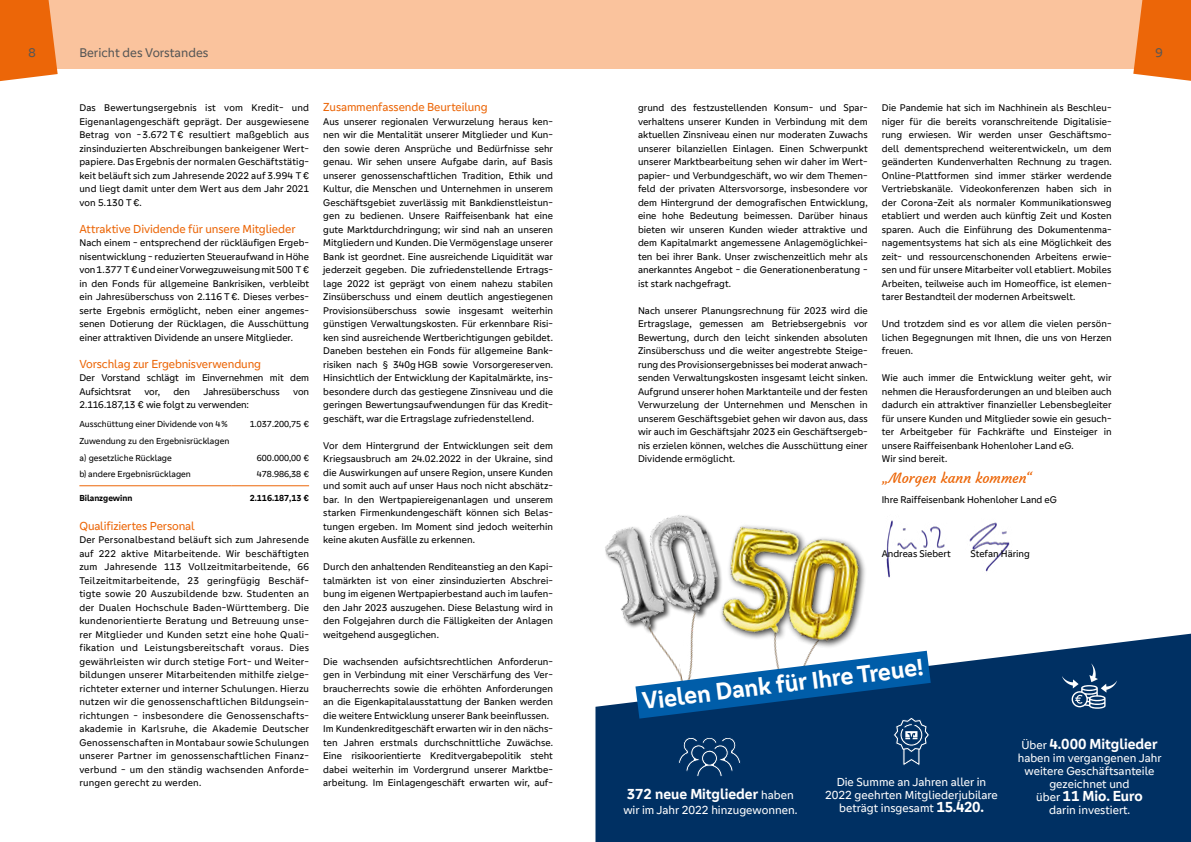
<style>
.page{position:relative;width:1191px;height:842px;background:#fff}
.page>*{position:absolute;margin:0;border:0;box-sizing:border-box;transform-origin:0 0}
.t1{font:700 25px "Genos GFG";color:#fff}
.t2{font:700 15px "Genos GFG";color:#fff}
.t3{font:14px "Courgette";color:#ec6608}
.t4{font:13px "Genos GFG";color:#575756}
.t5{font:12px/13px "Genos GFG";color:#fff;text-align:center}
.t6{font:12px "Genos GFG";letter-spacing:-.01em;color:#ec6608}
.t7{font:10px/13.5px "Genos GFG";color:#000;text-align:justify}
.t8{font:9px/17px "Genos GFG";color:#000}
.t9{font:700 9px "Genos GFG";color:#000}
.s1{font-weight:400;font-size:12px}
.s2{font-weight:700;font-size:15px}
</style>
<div class="page">
<img style="left:605px;top:515px;width:109px;height:118px">
<img style="left:714px;top:525px;width:151px;height:109px">
<svg style="left:595px;top:634px;width:596px;height:208px;background:#244d78"></svg>
<div style="left:0;top:0;width:1191px;height:68px;background:#fac39d"></div>
<svg style="left:0;top:0;width:58px;height:81px;background:#ed731e"></svg>
<svg style="left:1133px;top:0;width:58px;height:81px;background:#ed741e"></svg>
<img style="left:990px;top:522px;width:20px;height:45px">
<img style="left:886px;top:520px;width:104px;height:58px">
<svg style="left:1062px;top:663px;width:55px;height:46px;background:#2b537d"></svg>
<svg style="left:635px;top:651px;width:295px;height:126px;background:#275b8c"></svg>
<hr style="left:79px;top:485px;width:153px;height:1px;background:#ec6608">
<hr style="left:232px;top:485px;width:77px;height:1px;background:#ec6608">
<h3 class="t4" style="left:28px;top:45px;width:9px">8</h3>
<h3 class="t4" style="left:79px;top:45px;width:131px">Bericht des Vorstandes</h3>
<h3 class="t4" style="left:1155px;top:45px;width:9px">9</h3>
<p class="t7" style="left:79px;top:101px;width:231px">Das Bewertungsergebnis ist vom Kredit- und Eigenanlagengeschäft geprägt. Der ausgewiesene Betrag von -3.672 T€ resultiert maßgeblich aus zinsinduzierten Abschreibungen bankeigener Wert&shy;papiere. Das Ergebnis der normalen Geschäftstätig&shy;keit beläuft sich zum Jahresende 2022 auf 3.994 T€ und liegt damit unter dem Wert aus dem Jahr 2021 von 5.130 T€.</p>
<p class="t6" style="left:79px;top:222px;width:218px">Attraktive Dividende für unsere Mitglieder</p>
<p class="t7" style="left:79px;top:236px;width:231px">Nach einem - entsprechend der rückläufigen Ergeb&shy;nisentwicklung - reduzierten Steueraufwand in Höhe von 1.377 T€ und einer Vorwegzuweisung mit 500 T€ in den Fonds für allgemeine Bankrisiken, verbleibt ein Jahresüberschuss von 2.116 T€. Dieses verbes&shy;serte Ergebnis ermöglicht, neben einer angemes&shy;senen Dotierung der Rücklagen, die Ausschüttung einer attraktiven Dividende an unsere Mitglieder.</p>
<p class="t6" style="left:79px;top:357px;width:183px">Vorschlag zur Ergebnisverwendung</p>
<p class="t7" style="left:79px;top:371px;width:231px">Der Vorstand schlägt im Einvernehmen mit dem<br>Aufsichtsrat</p>
<p class="t7" style="left:144px;top:384px;width:17px">vor,</p>
<p class="t7" style="left:173px;top:384px;width:18px">den</p>
<p class="t7" style="left:203px;top:384px;width:78px">Jahresüberschuss</p>
<p class="t7" style="left:293px;top:384px;width:17px">von</p>
<p class="t7" style="left:79px;top:398px;width:171px">2.116.187,13 € wie folgt zu verwenden:</p>
<p class="t8" style="left:79px;top:416px;width:150px">Ausschüttung einer Dividende von 4%</p>
<p class="t8" style="left:250px;top:415px;width:61px">1.037.200,75 €</p>
<p class="t8" style="left:79px;top:432px;width:152px">Zuwendung zu den Ergebnisrücklagen a) gesetzliche Rücklage</p>
<p class="t8" style="left:257px;top:449px;width:54px">600.000,00 €</p>
<p class="t8" style="left:79px;top:466px;width:113px">b) andere Ergebnisrücklagen</p>
<p class="t8" style="left:257px;top:466px;width:54px">478.986,38 €</p>
<p class="t9" style="left:79px;top:493px;width:55px">Bilanzgewinn</p>
<p class="t9" style="left:250px;top:493px;width:61px">2.116.187,13 €</p>
<p class="t6" style="left:79px;top:519px;width:117px">Qualifiziertes Personal</p>
<p class="t7" style="left:79px;top:533px;width:231px">Der Personalbestand beläuft sich zum Jahresende auf 222 aktive Mitarbeitende. Wir beschäftigten zum Jahresende 113 Vollzeitmitarbeitende, 66<br>Teilzeitmitarbeitende, 23 geringfügig Beschäf&shy;tigte sowie 20 Auszubildende bzw. Studenten an der Dualen Hochschule Baden-Württemberg. Die kundenorientierte Beratung und Betreuung unse&shy;rer Mitglieder und Kunden setzt eine hohe Quali&shy;fikation und Leistungsbereitschaft voraus. Dies gewährleisten wir durch stetige Fort- und Weiter&shy;bildungen unserer Mitarbeitenden mithilfe zielge&shy;richteter externer und interner Schulungen. Hierzu nutzen wir die genossenschaftlichen Bildungsein&shy;richtungen - insbesondere die Genossenschafts&shy;akademie in Karlsruhe, die Akademie Deutscher Genossenschaften in Montabaur sowie Schulungen unserer Partner im genossenschaftlichen Finanz&shy;verbund - um den ständig wachsenden Anforde&shy;rungen gerecht zu werden.</p>
<p class="t6" style="left:323px;top:100px;width:166px">Zusammenfassende Beurteilung</p>
<p class="t7" style="left:323px;top:114px;width:231px">Aus unserer regionalen Verwurzelung heraus ken&shy;nen wir die Mentalität unserer Mitglieder und Kun&shy;den sowie deren Ansprüche und Bedürfnisse sehr genau. Wir sehen unsere Aufgabe darin, auf Basis unserer genossenschaftlichen Tradition, Ethik und Kultur, die Menschen und Unternehmen in unserem Geschäftsgebiet zuverlässig mit Bankdienstleistun&shy;gen zu bedienen. Unsere Raiffeisenbank hat eine gute Marktdurchdringung; wir sind nah an unseren Mitgliedern und Kunden. Die Vermögenslage unserer Bank ist geordnet. Eine ausreichende Liquidität war jederzeit gegeben. Die zufriedenstellende Ertrags&shy;lage 2022 ist geprägt von einem nahezu stabilen Zinsüberschuss und einem deutlich angestiegenen Provisionsüberschuss sowie insgesamt weiterhin günstigen Verwaltungskosten. Für erkennbare Risi&shy;ken sind ausreichende Wertberichtigungen gebildet.<br>Daneben bestehen ein Fonds für allgemeine Bank&shy;risiken nach § 340g HGB sowie Vorsorgereserven.<br>Hinsichtlich der Entwicklung der Kapitalmärkte, ins&shy;besondere durch das gestiegene Zinsniveau und die geringen Bewertungsaufwendungen für das Kredit&shy;geschäft, war die Ertragslage zufriedenstellend.</p>
<p class="t7" style="left:323px;top:438px;width:231px">Vor dem Hintergrund der Entwicklungen seit dem Kriegsausbruch am 24.02.2022 in der Ukraine, sind die Auswirkungen auf unsere Region, unsere Kunden und somit auch auf unser Haus noch nicht abschätz&shy;bar. In den Wertpapiereigenanlagen und unserem starken Firmenkundengeschäft können sich Belas&shy;tungen ergeben. Im Moment sind jedoch weiterhin keine akuten Ausfälle zu erkennen.</p>
<p class="t7" style="left:323px;top:560px;width:231px">Durch den anhaltenden Renditeanstieg an den Kapi&shy;talmärkten ist von einer zinsinduzierten Abschrei&shy;bung im eigenen Wertpapierbestand auch im laufen&shy;den Jahr 2023 auszugehen. Diese Belastung wird in den Folgejahren durch die Fälligkeiten der Anlagen weitgehend ausgeglichen.</p>
<p class="t7" style="left:323px;top:654px;width:231px;text-align:left">Die wachsenden aufsichtsrechtlichen Anforderun&shy;gen in Verbindung mit einer Verschärfung des Ver&shy;braucherrechts sowie die erhöhten Anforderungen an die Eigenkapitalausstattung der Banken werden die weitere Entwicklung unserer Bank beeinflussen.<br>Im Kundenkreditgeschäft erwarten wir in den nächs&shy;ten Jahren erstmals durchschnittliche Zuwächse.<br>Eine risikoorientierte Kreditvergabepolitik steht dabei weiterhin im Vordergrund unserer Marktbe&shy;arbeitung. Im Einlagengeschäft erwarten wir, auf-</p>
<p class="t7" style="left:638px;top:101px;width:231px">grund des festzustellenden Konsum- und Spar&shy;verhaltens unserer Kunden in Verbindung mit dem aktuellen Zinsniveau einen nur moderaten Zuwachs unserer bilanziellen Einlagen. Einen Schwerpunkt unserer Marktbearbeitung sehen wir daher im Wert&shy;papier- und Verbundgeschäft, wo wir dem Themen&shy;feld der privaten Altersvorsorge, insbesondere vor dem Hintergrund der demografischen Entwicklung, eine hohe Bedeutung beimessen. Darüber hinaus bieten wir unseren Kunden wieder attraktive und dem Kapitalmarkt angemessene Anlagemöglichkei&shy;ten bei ihrer Bank. Unser zwischenzeitlich mehr als anerkanntes Angebot - die Generationenberatung - ist stark nachgefragt.</p>
<p class="t7" style="left:638px;top:303px;width:231px">Nach unserer Planungsrechnung für 2023 wird die Ertragslage, gemessen am Betriebsergebnis vor Bewertung, durch den leicht sinkenden absoluten Zinsüberschuss und die weiter angestrebte Steige&shy;rung des Provisionsergebnisses bei moderat anwach&shy;senden Verwaltungskosten insgesamt leicht sinken.<br>Aufgrund unserer hohen Marktanteile und der festen Verwurzelung der Unternehmen und Menschen in unserem Geschäftsgebiet gehen wir davon aus, dass wir auch im Geschäftsjahr 2023 ein Geschäftsergeb&shy;nis erzielen können, welches die Ausschüttung einer Dividende ermöglicht.</p>
<p class="t7" style="left:882px;top:101px;width:231px">Die Pandemie hat sich im Nachhinein als Beschleu&shy;niger für die bereits voranschreitende Digitalisie&shy;rung erwiesen. Wir werden unser Geschäftsmo&shy;dell dementsprechend weiterentwickeln, um dem geänderten Kundenverhalten Rechnung zu tragen.<br>Online-Plattformen sind immer stärker werdende Vertriebskanäle. Videokonferenzen haben sich in der Corona-Zeit als normaler Kommunikationsweg etabliert und werden auch künftig Zeit und Kosten sparen. Auch die Einführung des Dokumentenma&shy;nagementsystems hat sich als eine Möglichkeit des zeit- und ressourcenschonenden Arbeitens erwie&shy;sen und für unsere Mitarbeiter voll etabliert. Mobiles Arbeiten, teilweise auch im Homeoffice, ist elemen&shy;tarer Bestandteil der modernen Arbeitswelt.</p>
<p class="t7" style="left:882px;top:317px;width:231px">Und trotzdem sind es vor allem die vielen persön&shy;lichen Begegnungen mit Ihnen, die uns von Herzen freuen.</p>
<p class="t7" style="left:882px;top:371px;width:231px;text-align:left">Wie auch immer die Entwicklung weiter geht, wir nehmen die Herausforderungen an und bleiben auch dadurch ein attraktiver finanzieller Lebensbegleiter für unsere Kunden und Mitglieder sowie ein gesuch&shy;ter Arbeitgeber für Fachkräfte und Einsteiger in unsere Raiffeisenbank Hohenloher Land eG.<br>Wir sind bereit.</p>
<h3 class="t3" style="left:881px;top:469px;width:152px">„Morgen kann kommen“</h3>
<p class="t7" style="left:881px;top:492px;width:177px">Ihre Raiffeisenbank Hohenloher Land eG</p>
<p class="t7" style="left:881px;top:546px;width:71px">Andreas Siebert</p>
<p class="t7" style="left:970px;top:546px;width:61px">Stefan Häring</p>
<h1 class="t1" style="left:641px;top:687px;width:284px;rotate:-7deg">Vielen Dank für Ihre Treue!</h1>
<h2 class="t2" style="left:627px;top:785px;width:168px">372 neue Mitglieder <span class="s1">haben</span></h2>
<p class="t5" style="left:623px;top:803px;width:176px">wir im Jahr 2022 hinzugewonnen.</p>
<p class="t5" style="left:825px;top:776px;width:174px">Die Summe an Jahren aller in<br>2022 geehrten Mitgliederjubilare beträgt insgesamt <span class="s2">15.420.</span></p>
<h2 class="t2" style="left:1021px;top:735px;width:137px"><span class="s1">Über</span> 4.000 Mitglieder</h2>
<p class="t5" style="left:1017px;top:751px;width:145px">haben im vergangenen Jahr weitere Geschäftsanteile gezeichnet und</p>
<h2 class="t2" style="left:1036px;top:787px;width:108px"><span class="s1">über</span> 11 Mio. Euro</h2>
<p class="t5" style="left:1049px;top:803px;width:83px">darin investiert.</p>
</div>
